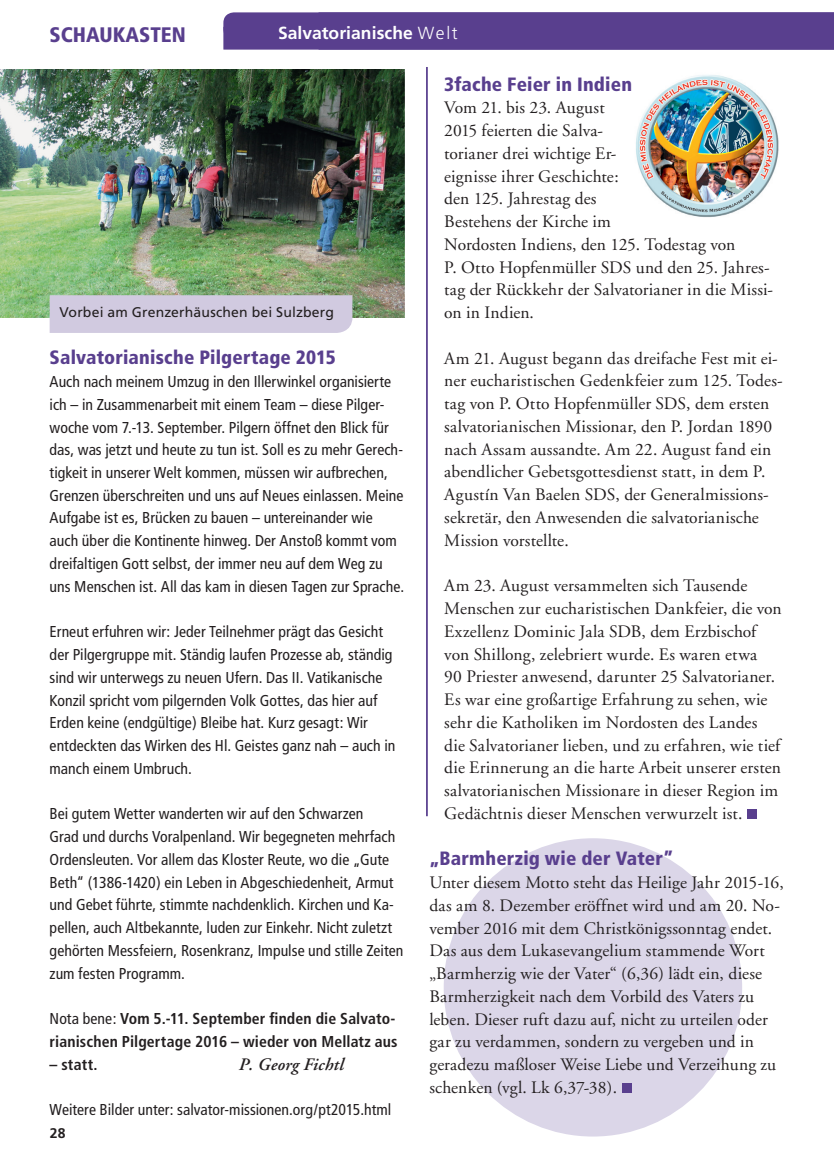
<style>
.page{position:relative;width:834px;height:1171px;background:#fff}
.page>*{position:absolute;margin:0;border:0;box-sizing:border-box;transform-origin:0 0}
.t1{font:900 condensed 21px "Frutiger";color:#593f8e}
.t2{font:900 condensed 19.25px "Frutiger";letter-spacing:.01em;color:#593f8e}
.t3{font:17.5px/22.8px "Adobe Garamond";letter-spacing:.005em;color:#231f20}
.t4{font:700 17.5px "Frutiger";letter-spacing:.005em;color:#fff}
.t5{font:italic 600 17.5px "Adobe Garamond";letter-spacing:.01em;color:#231f20}
.t6{font:condensed 15.75px/22.8px "Frutiger";color:#231f20}
.t7{font:700 condensed 15.75px/22.8px "Frutiger";letter-spacing:.005em;color:#231f20}
.t8{font:14px "Frutiger";letter-spacing:.01em;color:#231f20}
.t9{font:700 14px "Frutiger";color:#231f20}
.s1{font-weight:300}
.s2{font-weight:400}
</style>
<div class="page">
<img style="left:0;top:69px;width:404px;height:249px">
<img style="left:636px;top:75px;width:143px;height:142px">
<div style="left:223px;top:12px;width:610px;height:38px;background:#593f8e"></div>
<div style="left:50px;top:295px;width:302px;height:38px;background:#d1cae0"></div>
<div style="left:443px;top:838px;width:299px;height:298px;background:#dbd6e8;border-radius:50%"></div>
<div style="left:746px;top:809px;width:10px;height:10px;background:#593f8e"></div>
<div style="left:621px;top:1083px;width:10px;height:10px;background:#593f8e"></div>
<hr style="left:426px;top:67px;width:1px;height:749px;background:#593f8e">
<p class="t1" style="left:50px;top:22px;width:138px">SCHAUKASTEN</p>
<p class="t4" style="left:278px;top:22px;width:181px">Salvatorianische <span class="s1">Welt</span></p>
<p class="t8" style="left:60px;top:304px;width:276px">Vorbei am Grenzerhäuschen bei Sulzberg</p>
<p class="t2" style="left:50px;top:346px;width:287px">Salvatorianische Pilgertage 2015</p>
<p class="t6" style="left:50px;top:370px;width:356px">Auch nach meinem Umzug in den Illerwinkel organisierte ich – in Zusammenarbeit mit einem Team – diese Pilger&shy;woche vom 7.-13. September. Pilgern öffnet den Blick für das, was jetzt und heute zu tun ist. Soll es zu mehr Gerech&shy;tigkeit in unserer Welt kommen, müssen wir aufbrechen, Grenzen überschreiten und uns auf Neues einlassen. Meine Aufgabe ist es, Brücken zu bauen – untereinander wie auch über die Kontinente hinweg. Der Anstoß kommt vom dreifaltigen Gott selbst, der immer neu auf dem Weg zu uns Menschen ist. All das kam in diesen Tagen zur Sprache.</p>
<p class="t6" style="left:50px;top:620px;width:347px">Erneut erfuhren wir: Jeder Teilnehmer prägt das Gesicht der Pilgergruppe mit. Ständig laufen Prozesse ab, ständig sind wir unterwegs zu neuen Ufern. Das II. Vatikanische Konzil spricht vom pilgernden Volk Gottes, das hier auf Erden keine (endgültige) Bleibe hat. Kurz gesagt: Wir entdeckten das Wirken des Hl. Geistes ganz nah – auch in manch einem Umbruch.</p>
<p class="t6" style="left:50px;top:802px;width:355px">Bei gutem Wetter wanderten wir auf den Schwarzen<br>Grad und durchs Voralpenland. Wir begegneten mehrfach Ordensleuten. Vor allem das Kloster Reute, wo die „Gute Beth“ (1386-1420) ein Leben in Abgeschiedenheit, Armut und Gebet führte, stimmte nachdenklich. Kirchen und Ka&shy;pellen, auch Altbekannte, luden zur Einkehr. Nicht zuletzt gehörten Messfeiern, Rosenkranz, Impulse und stille Zeiten zum festen Programm.</p>
<p class="t7" style="left:50px;top:1007px;width:349px"><span class="s2">Nota bene:</span> Vom 5.-11. September finden die Salvato&shy;rianischen Pilgertage 2016 – wieder von Mellatz aus</p>
<p class="t7" style="left:50px;top:1052px;width:50px">– statt.</p>
<p class="t5" style="left:239px;top:1054px;width:106px">P. Georg Fichtl</p>
<p class="t6" style="left:50px;top:1098px;width:343px">Weitere Bilder unter: salvator-missionen.org/pt2015.html</p>
<p class="t9" style="left:50px;top:1125px;width:17px">28</p>
<p class="t2" style="left:444px;top:72px;width:189px">3fache Feier in Indien</p>
<p class="t3" style="left:444px;top:97px;width:330px">Vom 21. bis 23. August<br>2015 feierten die Salva-<br>torianer drei wichtige Er-<br>eignisse ihrer Geschichte:<br>den 125. Jahrestag des<br>Bestehens der Kirche im<br>Nordosten Indiens, den 125. Todestag von<br>P. Otto Hopfenmüller SDS und den 25. Jahres&shy;tag der Rückkehr der Salvatorianer in die Missi&shy;on in Indien.</p>
<p class="t3" style="left:444px;top:347px;width:340px">Am 21. August begann das dreifache Fest mit ei&shy;ner eucharistischen Gedenkfeier zum 125. Todes&shy;tag von P. Otto Hopfenmüller SDS, dem ersten salvatorianischen Missionar, den P. Jordan 1890 nach Assam aussandte. Am 22. August fand ein abendlicher Gebetsgottesdienst statt, in dem P.<br>Agustín Van Baelen SDS, der Generalmissions&shy;sekretär, den Anwesenden die salvatorianische Mission vorstellte.</p>
<p class="t3" style="left:444px;top:575px;width:339px">Am 23. August versammelten sich Tausende Menschen zur eucharistischen Dankfeier, die von Exzellenz Dominic Jala SDB, dem Erzbischof von Shillong, zelebriert wurde. Es waren etwa<br>90 Priester anwesend, darunter 25 Salvatorianer.<br>Es war eine großartige Erfahrung zu sehen, wie sehr die Katholiken im Nordosten des Landes die Salvatorianer lieben, und zu erfahren, wie tief die Erinnerung an die harte Arbeit unserer ersten salvatorianischen Missionare in dieser Region im Gedächtnis dieser Menschen verwurzelt ist.</p>
<p class="t2" style="left:429px;top:847px;width:245px">„Barmherzig wie der Vater”</p>
<p class="t3" style="left:429px;top:871px;width:356px">Unter diesem Motto steht das Heilige Jahr 2015-16, das am 8. Dezember eröffnet wird und am 20. No&shy;vember 2016 mit dem Christkönigssonntag endet.<br>Das aus dem Lukasevangelium stammende Wort „Barmherzig wie der Vater“ (6,36) lädt ein, diese Barmherzigkeit nach dem Vorbild des Vaters zu leben. Dieser ruft dazu auf, nicht zu urteilen oder gar zu verdammen, sondern zu vergeben und in geradezu maßloser Weise Liebe und Verzeihung zu schenken (vgl. Lk 6,37-38).</p>
</div>
